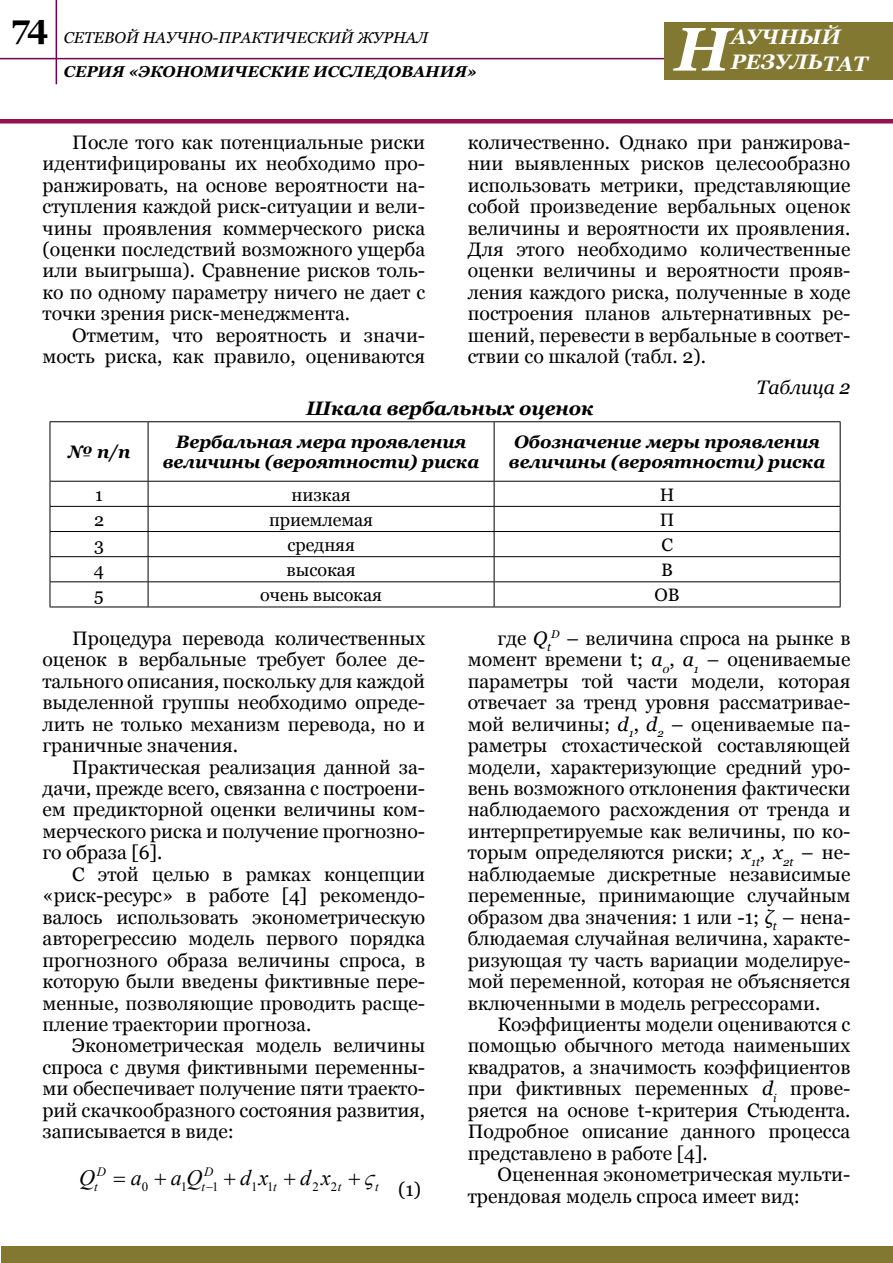
<style>
.page{position:relative;width:893px;height:1263px;background:#fff}
.page>*{position:absolute;margin:0;border:0;box-sizing:border-box;transform-origin:0 0}
.t1{font:italic 700 61.5px "Georgia";color:#fff}
.t2{font:700 33px "Georgia";color:#000}
.t3{font:italic 21.9px "Times New Roman";color:#000}
.t4{font:italic 700 21px/25.2px "Georgia";color:#fff}
.t5{font:19.5px/21.5px "Georgia";color:#000;text-align:justify}
.t6{font:italic 700 19.5px "Georgia";letter-spacing:-.005em;color:#000}
.t7{font:italic 19.5px "Georgia";color:#000}
.t8{font:italic 700 18px/19.8px "Georgia";letter-spacing:-.005em;color:#000;text-align:center}
.t9{font:18px "Georgia";letter-spacing:-.005em;color:#000}
.t10{font:italic 15.75px "Georgia";color:#000}
.t11{font:italic 700 15.75px "Georgia";color:#000}
.t12{font:12.75px "Times New Roman";color:#000}
.t13{font:italic 12.75px/15.3px "Times New Roman";color:#000}
.s1{font-style:italic}
.s2{font-style:normal}
</style>
<div class="page">
<hr style="left:56px;top:0;width:1px;height:84px;background:#760351">
<hr style="left:0;top:58px;width:676px;height:1px;background:#760351">
<div style="left:664px;top:22px;width:229px;height:58px;background:#827832"></div>
<hr style="left:0;top:119px;width:893px;height:4px;background:#94144f">
<div style="left:1px;top:1246px;width:891px;height:17px;background:#827832"></div>
<hr style="left:50px;top:421px;width:98px;height:1px;background:#000">
<hr style="left:148px;top:421px;width:346px;height:1px;background:#000">
<hr style="left:494px;top:421px;width:346px;height:1px;background:#000">
<hr style="left:50px;top:481px;width:98px;height:1px;background:#000">
<hr style="left:148px;top:481px;width:346px;height:1px;background:#000">
<hr style="left:494px;top:481px;width:346px;height:1px;background:#000">
<hr style="left:50px;top:506px;width:98px;height:1px;background:#000">
<hr style="left:148px;top:506px;width:346px;height:1px;background:#000">
<hr style="left:494px;top:506px;width:346px;height:1px;background:#000">
<hr style="left:50px;top:531px;width:98px;height:1px;background:#000">
<hr style="left:148px;top:531px;width:346px;height:1px;background:#000">
<hr style="left:494px;top:531px;width:346px;height:1px;background:#000">
<hr style="left:50px;top:556px;width:98px;height:1px;background:#000">
<hr style="left:148px;top:556px;width:346px;height:1px;background:#000">
<hr style="left:494px;top:556px;width:346px;height:1px;background:#000">
<hr style="left:50px;top:581px;width:98px;height:1px;background:#000">
<hr style="left:148px;top:581px;width:346px;height:1px;background:#000">
<hr style="left:494px;top:581px;width:346px;height:1px;background:#000">
<hr style="left:50px;top:607px;width:98px;height:1px;background:#000">
<hr style="left:148px;top:607px;width:346px;height:1px;background:#000">
<hr style="left:494px;top:607px;width:346px;height:1px;background:#000">
<hr style="left:50px;top:422px;width:1px;height:59px;background:#000">
<svg style="left:50px;top:482px;width:1px;height:125px"></svg>
<hr style="left:148px;top:422px;width:1px;height:59px;background:#000">
<hr style="left:494px;top:422px;width:1px;height:59px;background:#000">
<hr style="left:840px;top:422px;width:1px;height:59px;background:#000">
<svg style="left:148px;top:482px;width:1px;height:125px"></svg>
<svg style="left:494px;top:482px;width:1px;height:125px"></svg>
<svg style="left:840px;top:482px;width:1px;height:125px"></svg>
<h2 class="t2" style="left:11px;top:5px;width:39px">74</h2>
<h1 class="t1" style="left:675px;top:9px;width:58px">Н</h1>
<p class="t4" style="left:731px;top:24px;width:138px">АУЧНЫЙ<br>РЕЗУЛЬТАТ</p>
<p class="t10" style="left:64px;top:28px;width:366px">СЕТЕВОЙ НАУЧНО-ПРАКТИЧЕСКИЙ ЖУРНАЛ</p>
<p class="t11" style="left:64px;top:61px;width:415px">СЕРИЯ «ЭКОНОМИЧЕСКИЕ ИССЛЕДОВАНИЯ»</p>
<p class="t5" style="left:468px;top:132px;width:384px">количественно. Однако при ранжирова&shy;нии выявленных рисков целесообразно использовать метрики, представляющие собой произведение вербальных оценок величины и вероятности их проявления.<br>Для этого необходимо количественные оценки величины и вероятности прояв&shy;ления каждого риска, полученные в ходе построения планов альтернативных ре&shy;шений, перевести в вербальные в соответ&shy;ствии со шкалой (табл. 2).</p>
<p class="t7" style="left:756px;top:375px;width:95px">Таблица 2</p>
<p class="t6" style="left:306px;top:396px;width:289px">Шкала вербальных оценок</p>
<p class="t5" style="left:43px;top:132px;width:384px;text-indent:30px">После того как потенциальные риски идентифицированы их необходимо про&shy;ранжировать, на основе вероятности на&shy;ступления каждой риск-ситуации и вели&shy;чины проявления коммерческого риска (оценки последствий возможного ущерба или выигрыша). Сравнение рисков толь&shy;ко по одному параметру ничего не дает с точки зрения риск-менеджмента.</p>
<p class="t5" style="left:43px;top:325px;width:384px;text-align:right">Отметим, что вероятность и значи&shy;мость риска, как правило, оцениваются</p>
<p class="t8" style="left:68px;top:442px;width:64px">№ п/п</p>
<p class="t8" style="left:163px;top:432px;width:318px">Вербальная мера проявления величины (вероятности) риска</p>
<p class="t8" style="left:509px;top:432px;width:318px;text-align:left">Обозначение меры проявления величины (вероятности) риска</p>
<p class="t9" style="left:95px;top:483px;width:9px">1</p>
<p class="t9" style="left:292px;top:483px;width:61px">низкая</p>
<p class="t9" style="left:660px;top:483px;width:16px">Н</p>
<p class="t9" style="left:94px;top:509px;width:12px">2</p>
<p class="t9" style="left:269px;top:509px;width:106px">приемлемая</p>
<p class="t9" style="left:660px;top:509px;width:16px">П</p>
<p class="t9" style="left:94px;top:534px;width:11px">3</p>
<p class="t9" style="left:287px;top:534px;width:69px">средняя</p>
<p class="t9" style="left:661px;top:534px;width:13px">С</p>
<p class="t9" style="left:94px;top:559px;width:12px">4</p>
<p class="t9" style="left:286px;top:559px;width:71px">высокая</p>
<p class="t9" style="left:661px;top:559px;width:13px">В</p>
<p class="t9" style="left:94px;top:584px;width:11px">5</p>
<p class="t9" style="left:260px;top:584px;width:123px">очень высокая</p>
<p class="t9" style="left:655px;top:584px;width:27px">ОВ</p>
<p class="t5" style="left:43px;top:628px;width:384px;text-indent:30px">Процедура перевода количественных оценок в вербальные требует более де&shy;тального описания, поскольку для каждой выделенной группы необходимо опреде&shy;лить не только механизм перевода, но и граничные значения.</p>
<p class="t5" style="left:43px;top:756px;width:384px;text-indent:30px">Практическая реализация данной за&shy;дачи, прежде всего, связанна с построени&shy;ем предикторной оценки величины ком&shy;мерческого риска и получение прогнозно&shy;го образа [6].</p>
<p class="t5" style="left:43px;top:864px;width:384px;text-indent:30px">С этой целью в рамках концепции «риск-ресурс» в работе [4] рекомендо&shy;валось использовать эконометрическую авторегрессию модель первого порядка прогнозного образа величины спроса, в которую были введены фиктивные пере&shy;менные, позволяющие проводить расще&shy;пление траектории прогноза.</p>
<p class="t5" style="left:43px;top:1035px;width:384px;text-indent:30px">Эконометрическая модель величины спроса с двумя фиктивными переменны&shy;ми обеспечивает получение пяти траекто&shy;рий скачкообразного состояния развития, записывается в виде:</p>
<p class="t5" style="left:468px;top:628px;width:384px;text-indent:30px">где <span class="s1">Q</span><sub>t</sub><sup>D</sup> – величина спроса на рынке в момент времени t; <span class="s1">a</span><sub>0</sub>, <span class="s1">a</span><sub>1</sub> – оцениваемые параметры той части модели, которая отвечает за тренд уровня рассматривае&shy;мой величины; <span class="s1">d</span><sub>1</sub>, <span class="s1">d</span><sub>2</sub> – оцениваемые па&shy;раметры стохастической составляющей модели, характеризующие средний уро&shy;вень возможного отклонения фактически наблюдаемого расхождения от тренда и интерпретируемые как величины, по ко&shy;торым определяются риски; <span class="s1">х</span><sub>1t</sub>, <span class="s1">х</span><sub>2t</sub> – не&shy;наблюдаемые дискретные независимые переменные, принимающие случайным образом два значения: 1 или -1; <span class="s1">ζ</span><sub>t</sub> – нена&shy;блюдаемая случайная величина, характе&shy;ризующая ту часть вариации моделируе&shy;мой переменной, которая не объясняется включенными в модель регрессорами.</p>
<p class="t5" style="left:468px;top:1014px;width:384px;text-indent:30px">Коэффициенты модели оцениваются с помощью обычного метода наименьших квадратов, а значимость коэффициентов при фиктивных переменных <span class="s1">d</span><sub>i</sub> прове&shy;ряется на основе t-критерия Стьюдента.<br>Подробное описание данного процесса представлено в работе [4].</p>
<p class="t5" style="left:468px;top:1164px;width:384px;text-indent:30px">Оцененная эконометрическая мульти&shy;трендовая модель спроса имеет вид:</p>
<p class="t13" style="left:94px;top:1163px;width:13px">D t</p>
<p class="t13" style="left:202px;top:1163px;width:19px">D t−<span class="s2">1</span></p>
<p class="t3" style="left:79px;top:1163px;width:17px">Q</p>
<p class="t3" style="left:131px;top:1163px;width:12px">a</p>
<p class="t3" style="left:171px;top:1163px;width:33px">aQ</p>
<p class="t3" style="left:240px;top:1163px;width:30px">d x</p>
<p class="t3" style="left:300px;top:1163px;width:32px">d x</p>
<p class="t12" style="left:142px;top:1178px;width:8px">0</p>
<p class="t12" style="left:181px;top:1178px;width:8px">1</p>
<p class="t5" style="left:398px;top:1179px;width:25px">(1)</p>
<p class="t12" style="left:251px;top:1178px;width:27px">1 1<span class="s1">t</span></p>
<p class="t12" style="left:312px;top:1178px;width:30px">2 2<span class="s1">t</span></p>
<p class="t13" style="left:375px;top:1179px;width:5px">t</p>
</div>
